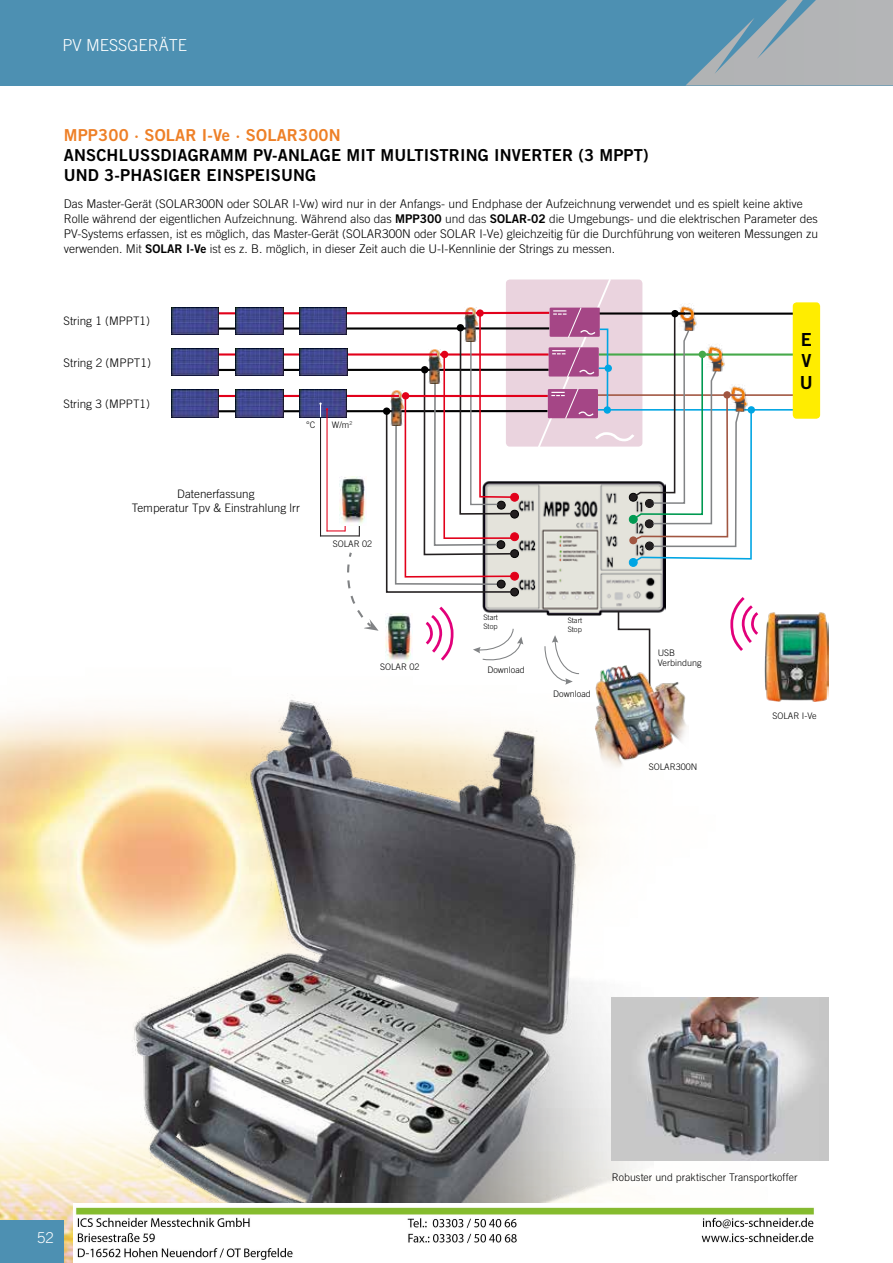
<style>
.page{position:relative;width:893px;height:1263px;background:#fff}
.page>*{position:absolute;margin:0;border:0;box-sizing:border-box;transform-origin:0 0}
.t1{font:18px/21.6px "Trade Gothic LT Bold Two";color:#000;text-align:justify}
.t2{font:16.5px/19.8px "Trade Gothic LT Bold Two";letter-spacing:.01em;color:#000}
.t3{font:16.5px "Trade Gothic LT Bold Two";letter-spacing:.01em;color:#ee8027}
.t4{font:300 16.5px "Trade Gothic LT";color:#fff}
.t5{font:300 15px "Trade Gothic LT";color:#fff}
.t6{font:300 12px/15px "Trade Gothic LT";color:#000}
.t7{font:300 11.85px "Trade Gothic LT";color:#000}
.t8{font:300 11.7px/13.5px "Trade Gothic LT";color:#000;text-align:center}
.t9{font:300 10.5px "Trade Gothic LT";letter-spacing:.005em;color:#000}
.t10{font:300 9px/10.8px "Trade Gothic LT";color:#000}
.t11{font:300 7.5px/9px "Trade Gothic LT";color:#000}
.s1{font-family:"Trade Gothic LT Bold Two";font-weight:400}
</style>
<div class="page">
<img style="left:0;top:661px;width:819px;height:602px">
<img style="left:123px;top:693px;width:530px;height:510px">
<img style="left:612px;top:997px;width:217px;height:163px">
<hr style="left:185px;top:410px;width:362px;height:2px;background:#000">
<hr style="left:187px;top:327px;width:362px;height:3px;background:#000">
<hr style="left:215px;top:369px;width:334px;height:2px;background:#000">
<hr style="left:721px;top:353px;width:85px;height:3px;background:#46a94a">
<hr style="left:744px;top:394px;width:61px;height:2px;background:#a15641">
<hr style="left:595px;top:409px;width:209px;height:2px;background:#00a5e3">
<hr style="left:214px;top:353px;width:223px;height:3px;background:#e2001a">
<hr style="left:213px;top:312px;width:259px;height:2px;background:#e2001a">
<hr style="left:694px;top:313px;width:111px;height:2px;background:#000">
<img style="left:765px;top:612px;width:64px;height:89px">
<hr style="left:192px;top:395px;width:207px;height:2px;background:#e2001a">
<img style="left:595px;top:688px;width:94px;height:83px">
<img style="left:171px;top:307px;width:48px;height:27px">
<img style="left:171px;top:348px;width:48px;height:27px">
<img style="left:171px;top:390px;width:48px;height:27px">
<img style="left:235px;top:307px;width:48px;height:27px">
<img style="left:236px;top:348px;width:47px;height:27px">
<img style="left:235px;top:390px;width:48px;height:27px">
<img style="left:299px;top:307px;width:20px;height:27px">
<img style="left:299px;top:348px;width:20px;height:28px">
<img style="left:299px;top:390px;width:20px;height:27px">
<div style="left:793px;top:302px;width:27px;height:117px;background:#ffed00;border-radius:4px"></div>
<svg style="left:319px;top:279px;width:442px;height:409px"></svg>
<div style="left:0;top:1220px;width:64px;height:43px;background:#4d90b2"></div>
<div style="left:0;top:0;width:893px;height:85px;background:#4d90b2"></div>
<svg style="left:686px;top:0;width:207px;height:85px"></svg>
<img style="left:73px;top:1203px;width:743px;height:59px">
<h2 class="t4" style="left:62px;top:35px;width:126px">PV MESSGERÄTE</h2>
<h2 class="t3" style="left:64px;top:125px;width:278px">MPP300 · SOLAR I-Ve · SOLAR300N</h2>
<h2 class="t2" style="left:64px;top:145px;width:586px">ANSCHLUSSDIAGRAMM PV-ANLAGE MIT MULTISTRING INVERTER (3 MPPT)<br>UND 3-PHASIGER EINSPEISUNG</h2>
<p class="t6" style="left:64px;top:196px;width:756px">Das Master-Gerät (SOLAR300N oder SOLAR I-Vw) wird nur in der Anfangs- und Endphase der Aufzeichnung verwendet und es spielt keine aktive Rolle während der eigentlichen Aufzeichnung. Während also das <span class="s1">MPP300</span> und das <span class="s1">SOLAR-02</span> die Umgebungs- und die elektrischen Parameter des PV-Systems erfassen, ist es möglich, das Master-Gerät (SOLAR300N oder SOLAR I-Ve) gleichzeitig für die Durchführung von weiteren Messungen zu verwenden. Mit <span class="s1">SOLAR I-Ve</span> ist es z. B. möglich, in dieser Zeit auch die U-I-Kennlinie der Strings zu messen.</p>
<p class="t8" style="left:64px;top:314px;width:88px">String 1 (MPPT1)</p>
<p class="t7" style="left:64px;top:355px;width:89px">String 2 (MPPT1)</p>
<p class="t8" style="left:64px;top:397px;width:88px">String 3 (MPPT1)</p>
<p class="t10" style="left:306px;top:419px;width:11px">°C</p>
<p class="t10" style="left:332px;top:419px;width:22px">W/m<sup>2</sup></p>
<p class="t8" style="left:132px;top:487px;width:169px">Datenerfassung<br>Temperatur Tpv &amp; Einstrahlung lrr</p>
<p class="t10" style="left:333px;top:538px;width:41px">SOLAR 02</p>
<p class="t10" style="left:380px;top:661px;width:41px">SOLAR 02</p>
<p class="t11" style="left:483px;top:613px;width:16px">Start<br>Stop</p>
<p class="t11" style="left:568px;top:616px;width:16px">Start<br>Stop</p>
<p class="t10" style="left:487px;top:664px;width:39px">Download</p>
<p class="t10" style="left:553px;top:688px;width:39px">Download</p>
<p class="t10" style="left:658px;top:647px;width:45px">USB<br>Verbindung</p>
<p class="t10" style="left:649px;top:761px;width:50px">SOLAR300N</p>
<h1 class="t1" style="left:800px;top:328px;width:14px">E V U</h1>
<p class="t10" style="left:772px;top:711px;width:46px">SOLAR I-Ve</p>
<p class="t5" style="left:37px;top:1228px;width:18px">52</p>
<p class="t9" style="left:612px;top:1171px;width:187px">Robuster und praktischer Transportkoffer</p>
</div>
